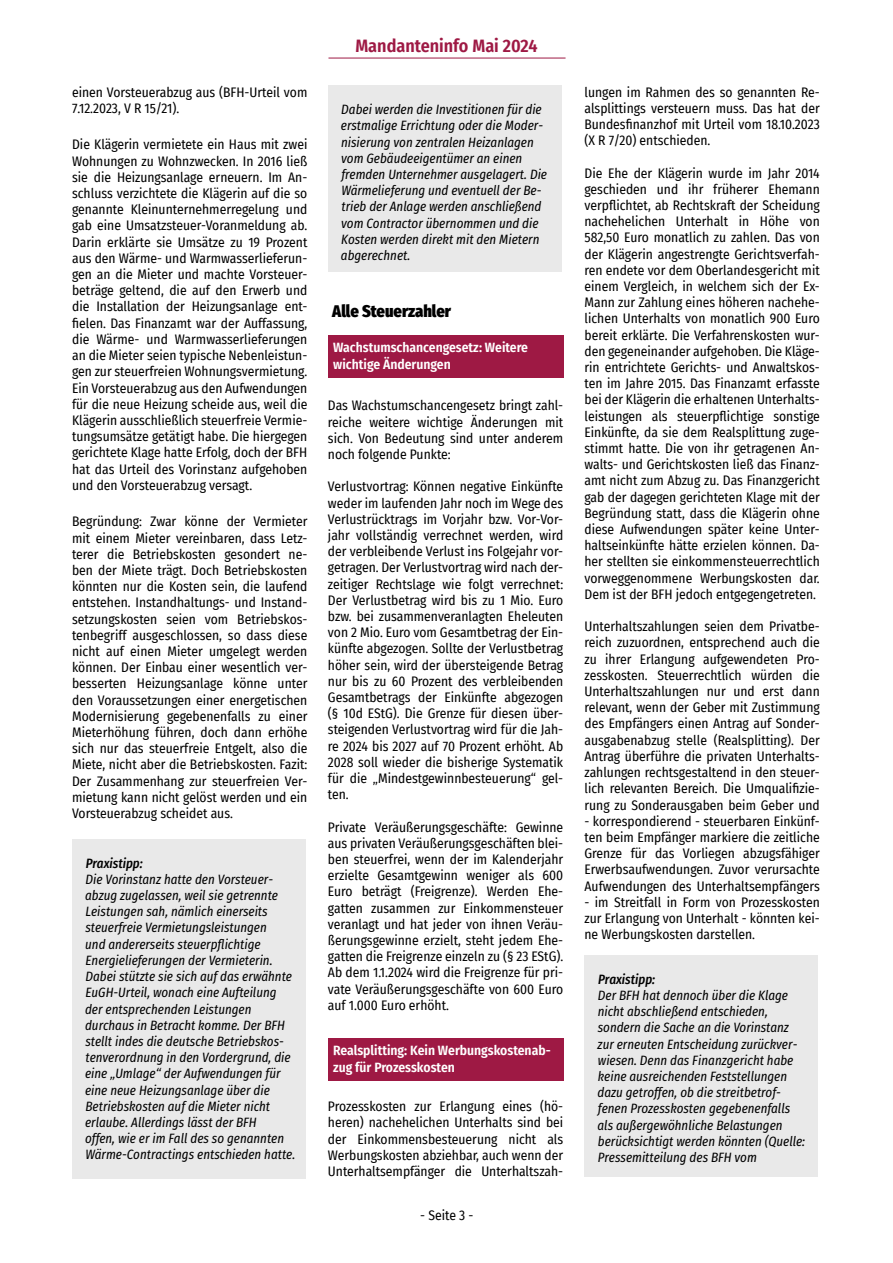
<style>
.page{position:relative;width:893px;height:1263px;background:#fff}
.page>*{position:absolute;margin:0;border:0;box-sizing:border-box;transform-origin:0 0}
.t1{font:600 18px "Fira Sans Condensed";color:#9e1944}
.t2{font:900 16.5px "Fira Sans Condensed";color:#000}
.t3{font:13.5px/16.2px "Fira Sans Condensed";color:#000;text-align:justify}
.t4{font:italic 13.5px/16.2px "Fira Sans Condensed";color:#000}
.t5{font:600 13.5px/16.2px "Fira Sans Condensed";color:#fff}
.t6{font:italic 500 13.5px "Fira Sans Condensed";color:#000}
</style>
<div class="page">
<hr style="left:328px;top:58px;width:238px;height:1px;background:#9e1944">
<div style="left:72px;top:839px;width:234px;height:340px;background:#e9e9e9"></div>
<div style="left:328px;top:86px;width:234px;height:186px;background:#e9e9e9"></div>
<div style="left:328px;top:335px;width:235px;height:43px;background:#9e1944"></div>
<div style="left:328px;top:1038px;width:235px;height:43px;background:#9e1944"></div>
<div style="left:584px;top:955px;width:234px;height:222px;background:#e9e9e9"></div>
<p class="t3" style="left:72px;top:83px;width:237px">einen Vorsteuerabzug aus (BFH-Urteil vom<br>7.12.2023, V R 15/21).</p>
<p class="t3" style="left:72px;top:136px;width:237px">Die Klägerin vermietete ein Haus mit zwei Wohnungen zu Wohnzwecken. In 2016 ließ sie die Heizungsanlage erneuern. Im An&shy;schluss verzichtete die Klägerin auf die so genannte Kleinunternehmerregelung und gab eine Umsatzsteuer-Voranmeldung ab.<br>Darin erklärte sie Umsätze zu 19 Prozent aus den Wärme- und Warmwasserlieferun&shy;gen an die Mieter und machte Vorsteuer&shy;beträge geltend, die auf den Erwerb und die Installation der Heizungsanlage ent&shy;fielen. Das Finanzamt war der Auffassung, die Wärme- und Warmwasserlieferungen an die Mieter seien typische Nebenleistun&shy;gen zur steuerfreien Wohnungsvermietung.<br>Ein Vorsteuerabzug aus den Aufwendungen für die neue Heizung scheide aus, weil die Klägerin ausschließlich steuerfreie Vermie&shy;tungsumsätze getätigt habe. Die hiergegen gerichtete Klage hatte Erfolg, doch der BFH hat das Urteil des Vorinstanz aufgehoben und den Vorsteuerabzug versagt.</p>
<p class="t3" style="left:72px;top:513px;width:237px">Begründung: Zwar könne der Vermieter mit einem Mieter vereinbaren, dass Letz&shy;terer die Betriebskosten gesondert ne&shy;ben der Miete trägt. Doch Betriebskosten könnten nur die Kosten sein, die laufend entstehen. Instandhaltungs- und Instand&shy;setzungskosten seien vom Betriebskos&shy;tenbegriff ausgeschlossen, so dass diese nicht auf einen Mieter umgelegt werden können. Der Einbau einer wesentlich ver&shy;besserten Heizungsanlage könne unter den Voraussetzungen einer energetischen Modernisierung gegebenenfalls zu einer Mieterhöhung führen, doch dann erhöhe sich nur das steuerfreie Entgelt, also die Miete, nicht aber die Betriebskosten. Fazit:<br>Der Zusammenhang zur steuerfreien Ver&shy;mietung kann nicht gelöst werden und ein Vorsteuerabzug scheidet aus.</p>
<p class="t6" style="left:86px;top:853px;width:59px">Praxistipp:</p>
<p class="t4" style="left:85px;top:871px;width:212px">Die Vorinstanz hatte den Vorsteuer&shy;abzug zugelassen, weil sie getrennte Leistungen sah, nämlich einerseits steuerfreie Vermietungsleistungen<br>und andererseits steuerpflichtige Energielieferungen der Vermieterin.<br>Dabei stützte sie sich auf das erwähnte EuGH-Urteil, wonach eine Aufteilung der entsprechenden Leistungen durchaus in Betracht komme. Der BFH stellt indes die deutsche Betriebskos&shy;tenverordnung in den Vordergrund, die eine „Umlage“ der Aufwendungen für eine neue Heizungsanlage über die Betriebskosten auf die Mieter nicht erlaube. Allerdings lässt der BFH<br>offen, wie er im Fall des so genannten Wärme-Contractings entschieden hatte.</p>
<h1 class="t1" style="left:355px;top:31px;width:184px">Mandanteninfo Mai 2024</h1>
<p class="t4" style="left:341px;top:101px;width:208px">Dabei werden die Investitionen für die erstmalige Errichtung oder die Moder&shy;nisierung von zentralen Heizanlagen vom Gebäudeeigentümer an einen fremden Unternehmer ausgelagert. Die Wärmelieferung und eventuell der Be&shy;trieb der Anlage werden anschließend vom Contractor übernommen und die Kosten werden direkt mit den Mietern abgerechnet.</p>
<p class="t2" style="left:332px;top:297px;width:120px">Alle Steuerzahler</p>
<p class="t5" style="left:333px;top:339px;width:196px">Wachstumschancengesetz: Weitere wichtige Änderungen</p>
<p class="t3" style="left:328px;top:397px;width:237px">Das Wachstumschancengesetz bringt zahl&shy;reiche weitere wichtige Änderungen mit sich. Von Bedeutung sind unter anderem noch folgende Punkte:</p>
<p class="t3" style="left:328px;top:478px;width:237px">Verlustvortrag: Können negative Einkünfte weder im laufenden Jahr noch im Wege des Verlustrücktrags im Vorjahr bzw. Vor-Vor&shy;jahr vollständig verrechnet werden, wird der verbleibende Verlust ins Folgejahr vor&shy;getragen. Der Verlustvortrag wird nach der&shy;zeitiger Rechtslage wie folgt verrechnet:<br>Der Verlustbetrag wird bis zu 1 Mio. Euro bzw. bei zusammenveranlagten Eheleuten von 2 Mio. Euro vom Gesamtbetrag der Ein&shy;künfte abgezogen. Sollte der Verlustbetrag höher sein, wird der übersteigende Betrag nur bis zu 60 Prozent des verbleibenden Gesamtbetrags der Einkünfte abgezogen (§ 10d EStG). Die Grenze für diesen über&shy;steigenden Verlustvortrag wird für die Jah&shy;re 2024 bis 2027 auf 70 Prozent erhöht. Ab 2028 soll wieder die bisherige Systematik für die „Mindestgewinnbesteuerung“ gel&shy;ten.</p>
<p class="t3" style="left:328px;top:818px;width:237px">Private Veräußerungsgeschäfte: Gewinne aus privaten Veräußerungsgeschäften blei&shy;ben steuerfrei, wenn der im Kalenderjahr erzielte Gesamtgewinn weniger als 600<br>Euro beträgt (Freigrenze). Werden Ehe&shy;gatten zusammen zur Einkommensteuer veranlagt und hat jeder von ihnen Veräu&shy;ßerungsgewinne erzielt, steht jedem Ehe&shy;gatten die Freigrenze einzeln zu (§ 23 EStG).<br>Ab dem 1.1.2024 wird die Freigrenze für pri&shy;vate Veräußerungsgeschäfte von 600 Euro auf 1.000 Euro erhöht.</p>
<p class="t5" style="left:333px;top:1042px;width:219px">Realsplitting: Kein Werbungskostenab&shy;zug für Prozesskosten</p>
<p class="t3" style="left:328px;top:1098px;width:237px">Prozesskosten zur Erlangung eines (hö&shy;heren) nachehelichen Unterhalts sind bei der Einkommensbesteuerung nicht als Werbungskosten abziehbar, auch wenn der Unterhaltsempfänger die Unterhaltszah-</p>
<p class="t3" style="left:420px;top:1207px;width:55px">- Seite 3 -</p>
<p class="t3" style="left:584px;top:83px;width:237px">lungen im Rahmen des so genannten Re&shy;alsplittings versteuern muss. Das hat der Bundesfinanzhof mit Urteil vom 18.10.2023 (X R 7/20) entschieden.</p>
<p class="t3" style="left:584px;top:164px;width:237px">Die Ehe der Klägerin wurde im Jahr 2014 geschieden und ihr früherer Ehemann verpflichtet, ab Rechtskraft der Scheidung nachehelichen Unterhalt in Höhe von 582,50 Euro monatlich zu zahlen. Das von der Klägerin angestrengte Gerichtsverfah&shy;ren endete vor dem Oberlandesgericht mit einem Vergleich, in welchem sich der Ex-Mann zur Zahlung eines höheren nachehe&shy;lichen Unterhalts von monatlich 900 Euro bereit erklärte. Die Verfahrenskosten wur&shy;den gegeneinander aufgehoben. Die Kläge&shy;rin entrichtete Gerichts- und Anwaltskos&shy;ten im Jahre 2015. Das Finanzamt erfasste bei der Klägerin die erhaltenen Unterhalts&shy;leistungen als steuerpflichtige sonstige Einkünfte, da sie dem Realsplittung zuge&shy;stimmt hatte. Die von ihr getragenen An&shy;walts- und Gerichtskosten ließ das Finanz&shy;amt nicht zum Abzug zu. Das Finanzgericht gab der dagegen gerichteten Klage mit der Begründung statt, dass die Klägerin ohne diese Aufwendungen später keine Unter&shy;haltseinkünfte hätte erzielen können. Da&shy;her stellten sie einkommensteuerrechtlich vorweggenommene Werbungskosten dar.<br>Dem ist der BFH jedoch entgegengetreten.</p>
<p class="t3" style="left:584px;top:618px;width:237px">Unterhaltszahlungen seien dem Privatbe&shy;reich zuzuordnen, entsprechend auch die zu ihrer Erlangung aufgewendeten Pro&shy;zesskosten. Steuerrechtlich würden die Unterhaltszahlungen nur und erst dann relevant, wenn der Geber mit Zustimmung des Empfängers einen Antrag auf Sonder&shy;ausgabenabzug stelle (Realsplitting). Der Antrag überführe die privaten Unterhalts&shy;zahlungen rechtsgestaltend in den steuer&shy;lich relevanten Bereich. Die Umqualifizie&shy;rung zu Sonderausgaben beim Geber und</p>
<p class="t3" style="left:584px;top:812px;width:237px">- korrespondierend - steuerbaren Einkünf&shy;ten beim Empfänger markiere die zeitliche Grenze für das Vorliegen abzugsfähiger Erwerbsaufwendungen. Zuvor verursachte Aufwendungen des Unterhaltsempfängers</p>
<p class="t3" style="left:584px;top:893px;width:237px">- im Streitfall in Form von Prozesskosten zur Erlangung von Unterhalt - könnten kei&shy;ne Werbungskosten darstellen.</p>
<p class="t6" style="left:598px;top:969px;width:59px">Praxistipp:</p>
<p class="t4" style="left:597px;top:987px;width:209px">Der BFH hat dennoch über die Klage nicht abschließend entschieden, sondern die Sache an die Vorinstanz zur erneuten Entscheidung zurückver&shy;wiesen. Denn das Finanzgericht habe keine ausreichenden Feststellungen dazu getroffen, ob die streitbetrof&shy;fenen Prozesskosten gegebenenfalls als außergewöhnliche Belastungen berücksichtigt werden könnten (Quelle:<br>Pressemitteilung des BFH vom</p>
</div>
